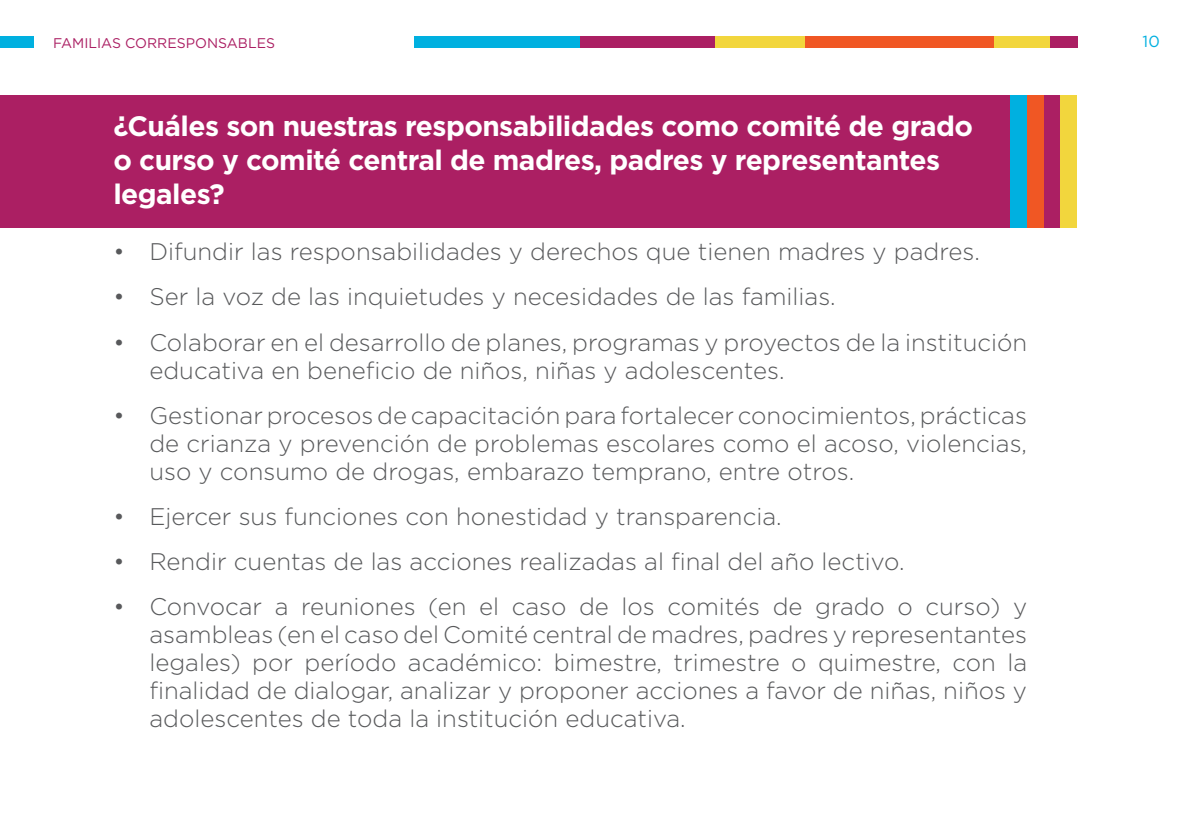
<style>
.page{position:relative;width:1191px;height:840px;background:#fff}
.page>*{position:absolute;margin:0;border:0;box-sizing:border-box;transform-origin:0 0}
.t1{font:700 28px/34px "Gotham";letter-spacing:-.02em;color:#fff}
.t2{font:300 24px/28px "Gotham";color:#58595b;text-align:justify}
.t3{font:16px "Gotham";color:#00b0e0}
.t4{font:14px "Gotham";color:#ab1f63}
</style>
<div class="page">
<div style="left:553px;top:36px;width:524px;height:12px;background:#ab1f63"></div>
<div style="left:715px;top:36px;width:334px;height:12px;background:#f2d63d"></div>
<div style="left:805px;top:36px;width:189px;height:12px;background:#f05724"></div>
<div style="left:414px;top:36px;width:165px;height:12px;background:#00b0e0"></div>
<div style="left:0;top:36px;width:33px;height:12px;background:#00b0e0"></div>
<div style="left:0;top:95px;width:1027px;height:132px;background:#ab1f63"></div>
<div style="left:1043px;top:95px;width:17px;height:132px;background:#ab1f63"></div>
<div style="left:1060px;top:95px;width:17px;height:132px;background:#f2d63d"></div>
<div style="left:1027px;top:95px;width:16px;height:132px;background:#f05724"></div>
<div style="left:1010px;top:95px;width:17px;height:132px;background:#00b0e0"></div>
<p class="t4" style="left:53px;top:34px;width:223px">FAMILIAS CORRESPONSABLES</p>
<p class="t3" style="left:1142px;top:32px;width:19px">10</p>
<p class="t1" style="left:113px;top:109px;width:861px">¿Cuáles son nuestras responsabilidades como comité de grado o curso y comité central de madres, padres y representantes legales?</p>
<p class="t2" style="left:113px;top:237px;width:868px">• Difundir las responsabilidades y derechos que tienen madres y padres.</p>
<p class="t2" style="left:113px;top:282px;width:724px">• Ser la voz de las inquietudes y necesidades de las familias.</p>
<p class="t2" style="left:149px;top:327px;width:879px;text-indent:-36px">• Colaborar en el desarrollo de planes, programas y proyectos de la institución educativa en beneficio de niños, niñas y adolescentes.</p>
<p class="t2" style="left:149px;top:400px;width:879px;text-indent:-36px">• Gestionar procesos de capacitación para fortalecer conocimientos, prácticas de crianza y prevención de problemas escolares como el acoso, violencias, uso y consumo de drogas, embarazo temprano, entre otros.</p>
<p class="t2" style="left:113px;top:501px;width:669px">• Ejercer sus funciones con honestidad y transparencia.</p>
<p class="t2" style="left:113px;top:546px;width:792px">• Rendir cuentas de las acciones realizadas al final del año lectivo.</p>
<p class="t2" style="left:149px;top:591px;width:879px;text-indent:-36px">• Convocar a reuniones (en el caso de los comités de grado o curso) y asambleas (en el caso del Comité central de madres, padres y representantes legales) por período académico: bimestre, trimestre o quimestre, con la finalidad de dialogar, analizar y proponer acciones a favor de niñas, niños y adolescentes de toda la institución educativa.</p>
</div>
